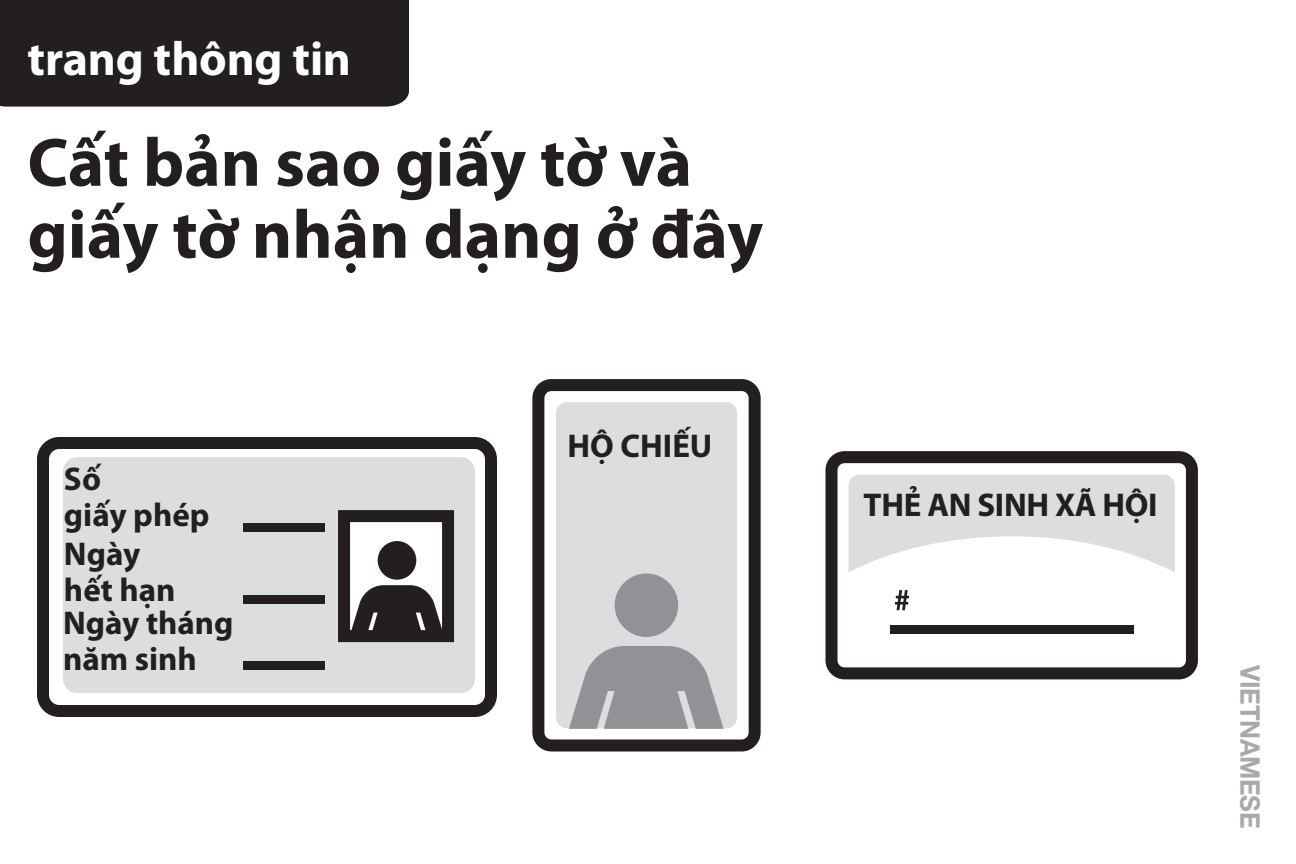
<style>
.page{position:relative;width:1296px;height:864px;background:#fff}
.page>*{position:absolute;margin:0;border:0;box-sizing:border-box;transform-origin:0 0}
.t1{font:700 69px/72px "Myriad Pro";color:#231f20}
.t2{font:700 48px "Myriad Pro";letter-spacing:-.005em;color:#fff}
.t3{font:700 33px/36px "Myriad Pro";color:#231f20}
.t4{font:700 27px "Helvetica Neue LT";letter-spacing:-.01em;color:#a7a9ac;scale:.95 1}
</style>
<div class="page">
<div style="left:0;top:0;width:409px;height:107px;background:#231f20"></div>
<div style="left:37px;top:437px;width:460px;height:280px;border:12px solid #231f20;border-radius:16px"></div>
<div style="left:63px;top:457px;width:412px;height:236px;background:#dcddde;border-radius:14px"></div>
<div style="left:338px;top:510px;width:116px;height:132px;background:#fff;border:12px solid #231f20"></div>
<div style="left:378px;top:541px;width:38px;height:39px;background:#231f20;border-radius:50%"></div>
<svg style="left:345px;top:585px;width:104px;height:50px"></svg>
<div style="left:243px;top:523px;width:82px;height:8px;background:#231f20"></div>
<div style="left:243px;top:595px;width:82px;height:8px;background:#231f20"></div>
<div style="left:243px;top:661px;width:82px;height:8px;background:#231f20"></div>
<div style="left:532px;top:379px;width:229px;height:372px;border:12px solid #231f20;border-radius:13px"></div>
<div style="left:556px;top:402px;width:181px;height:326px;background:#dcddde;border-radius:11px"></div>
<div style="left:615px;top:573px;width:63px;height:64px;background:#909295;border-radius:50%"></div>
<svg style="left:562px;top:646px;width:169px;height:82px"></svg>
<div style="left:826px;top:451px;width:372px;height:228px;border:12px solid #231f20;border-radius:13px"></div>
<svg style="left:849px;top:475px;width:326px;height:98px"></svg>
<div style="left:890px;top:625px;width:244px;height:8px;background:#231f20"></div>
<svg style="left:895px;top:590px;width:14px;height:20px"></svg>
<h2 class="t2" style="left:27px;top:27px;width:325px">trang thông tin</h2>
<h1 class="t1" style="left:27px;top:124px;width:737px">Cất bản sao giấy tờ và giấy tờ nhận dạng ở đây</h1>
<p class="t3" style="left:64px;top:460px;width:147px">Số<br>giấy phép</p>
<p class="t3" style="left:64px;top:535px;width:113px">Ngày hết hạn</p>
<p class="t3" style="left:63px;top:604px;width:172px">Ngày tháng năm sinh</p>
<p class="t3" style="left:567px;top:427px;width:146px">HỘ CHIẾU</p>
<p class="t3" style="left:864px;top:486px;width:295px">THẺ AN SINH XÃ HỘI</p>
<p class="t4" style="left:1267px;top:665px;width:174px;rotate:90deg">VIETNAMESE</p>
</div>
